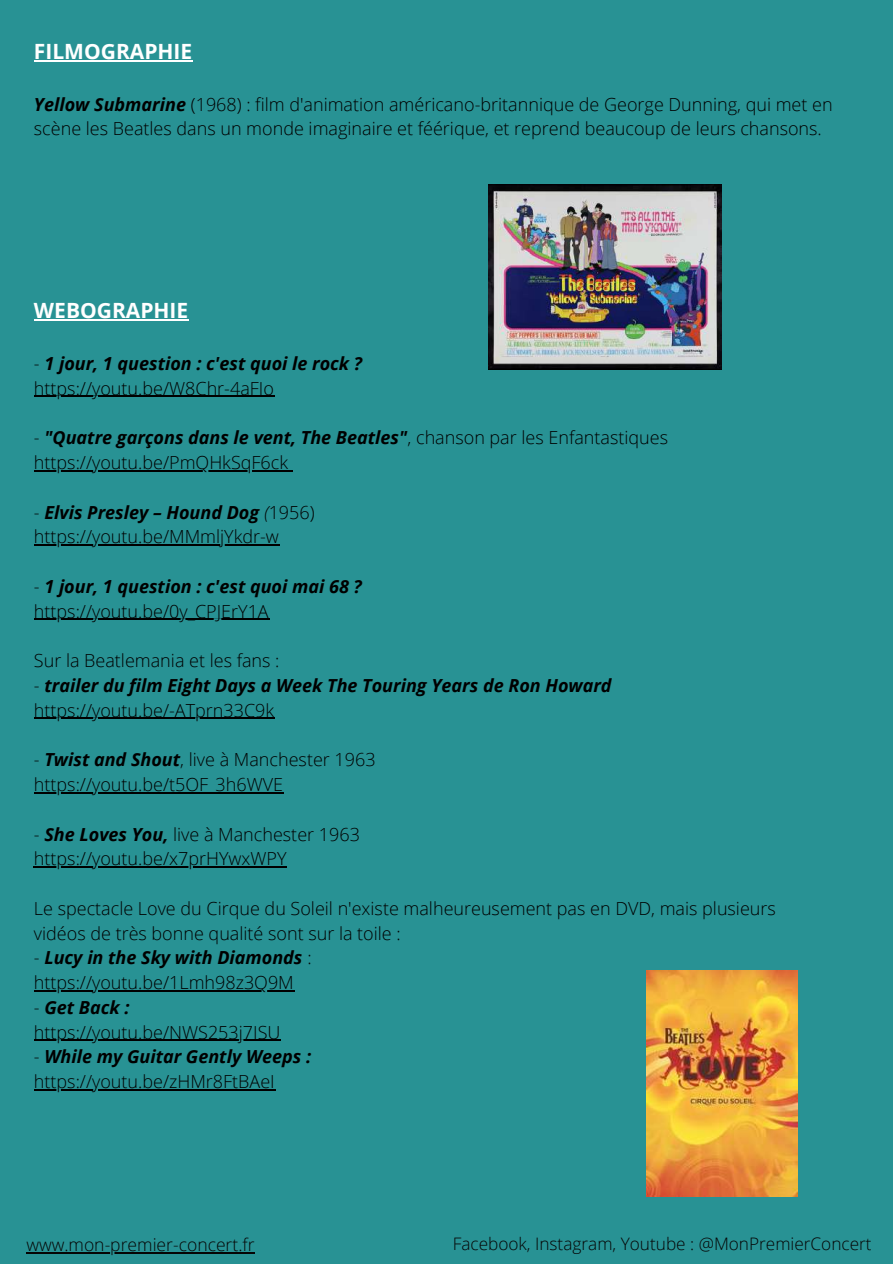
<style>
.page{position:relative;width:893px;height:1264px;background:#fff}
.page>*{position:absolute;margin:0;border:0;box-sizing:border-box;transform-origin:0 0}
.t1{font:700 21px "Open Sans";color:#fff}
.t2{font:300 18px/24.8px "Open Sans";color:#000}
.t3{font:italic 700 18px/24.8px "Open Sans";color:#000}
.t4{font:300 17.55px "Open Sans";color:#050404}
.t5{font:300 17.25px "Open Sans";color:#050404}
.s1{font-weight:700;font-style:italic}
.s2{font-weight:300;font-style:normal}
.s3{font-style:italic}
</style>
<div class="page">
<div style="left:0;top:0;width:892px;height:1263px;background:#289294"></div>
<hr style="left:34px;top:319px;width:154px;height:1px;background:#fff">
<hr style="left:34px;top:396px;width:240px;height:1px;background:#000">
<hr style="left:34px;top:470px;width:254px;height:1px;background:#000">
<hr style="left:34px;top:544px;width:245px;height:1px;background:#000">
<hr style="left:34px;top:618px;width:235px;height:2px;background:#000">
<hr style="left:34px;top:717px;width:240px;height:2px;background:#000">
<hr style="left:34px;top:792px;width:249px;height:1px;background:#000">
<hr style="left:34px;top:866px;width:253px;height:1px;background:#000">
<hr style="left:34px;top:990px;width:260px;height:1px;background:#000">
<hr style="left:34px;top:1039px;width:247px;height:1px;background:#000">
<hr style="left:34px;top:1089px;width:241px;height:1px;background:#000">
<img style="left:488px;top:184px;width:233px;height:186px">
<img style="left:646px;top:970px;width:151px;height:226px">
<hr style="left:34px;top:60px;width:158px;height:1px;background:#fff">
<hr style="left:26px;top:1252px;width:228px;height:1px;background:#050404">
<p class="t1" style="left:34px;top:36px;width:160px">FILMOGRAPHIE</p>
<p class="t2" style="left:34px;top:91px;width:800px"><span class="s1">Yellow Submarine</span> (1968) : film d'animation américano-britannique de George Dunning, qui met en scène les Beatles dans un monde imaginaire et féérique, et reprend beaucoup de leurs chansons.</p>
<p class="t1" style="left:34px;top:296px;width:156px">WEBOGRAPHIE</p>
<p class="t3" style="left:34px;top:351px;width:329px"><span class="s2">-</span> 1 jour, 1 question : c'est quoi le rock ? <span class="s2">https://youtu.be/W8Chr-4aFIo</span></p>
<p class="t2" style="left:34px;top:425px;width:635px">- <span class="s1">"Quatre garçons dans le vent, The Beatles"</span>, chanson par les Enfantastiques https://youtu.be/PmQHkSqF6ck</p>
<p class="t2" style="left:34px;top:499px;width:282px">- <span class="s1">Elvis Presley – Hound Dog</span> <span class="s3">(</span>1956) https://youtu.be/MMmljYkdr-w</p>
<p class="t3" style="left:34px;top:573px;width:329px"><span class="s2">-</span> 1 jour, 1 question : c'est quoi mai 68 ? <span class="s2">https://youtu.be/0y_CPJErY1A</span></p>
<p class="t2" style="left:34px;top:648px;width:247px">Sur la Beatlemania et les fans :</p>
<p class="t3" style="left:34px;top:672px;width:579px"><span class="s2">-</span> trailer du film Eight Days a Week The Touring Years de Ron Howard <span class="s2">https://youtu.be/-ATprn33C9k</span></p>
<p class="t2" style="left:34px;top:747px;width:343px">- <span class="s1">Twist and Shout</span>, live à Manchester 1963 https://youtu.be/t5OF_3h6WVE</p>
<p class="t2" style="left:34px;top:821px;width:327px">- <span class="s1">She Loves You,</span> live à Manchester 1963 https://youtu.be/x7prHYwxWPY</p>
<p class="t2" style="left:34px;top:895px;width:743px">Le spectacle Love du Cirque du Soleil n'existe malheureusement pas en DVD, mais plusieurs vidéos de très bonne qualité sont sur la toile :</p>
<p class="t2" style="left:34px;top:945px;width:279px">- <span class="s1">Lucy in the Sky with Diamonds</span> : https://youtu.be/1Lmh98z3Q9M</p>
<p class="t2" style="left:34px;top:994px;width:248px">- <span class="s1">Get Back : </span>https://youtu.be/NWS253j7ISU</p>
<p class="t2" style="left:34px;top:1044px;width:279px">- <span class="s1">While my Guitar Gently Weeps : </span>https://youtu.be/zHMr8FtBAeI</p>
<p class="t4" style="left:26px;top:1232px;width:230px">www.mon-premier-concert.fr</p>
<p class="t5" style="left:453px;top:1231px;width:420px">Facebook, Instagram, Youtube : @MonPremierConcert</p>
</div>
